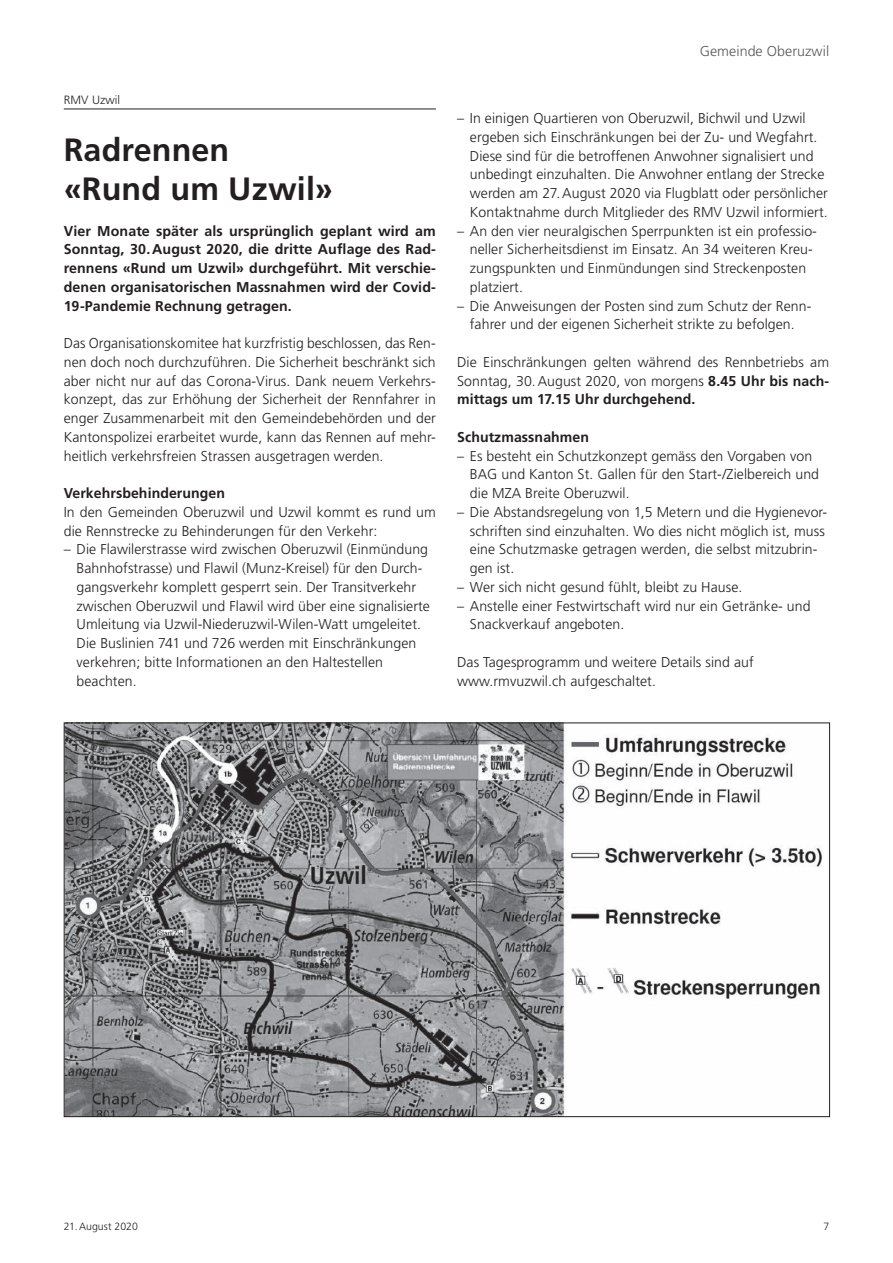
<style>
.page{position:relative;width:893px;height:1263px;background:#fff}
.page>*{position:absolute;margin:0;border:0;box-sizing:border-box;transform-origin:0 0}
.t1{font:700 32.25px/39px "Frutiger LT Std";letter-spacing:.005em;color:#231f20}
.t2{font:300 14.25px/18.8px "Frutiger LT Std";letter-spacing:.005em;color:#231f20}
.t3{font:700 14.25px/18.8px "Frutiger LT Std";letter-spacing:.005em;color:#231f20;text-align:justify}
.t4{font:300 14.25px "Frutiger LT Std";letter-spacing:.005em;color:#57585a}
.t5{font:300 12px "Frutiger LT Std";letter-spacing:.005em;color:#231f20}
.t6{font:300 10.5px "Frutiger LT Std";letter-spacing:.005em;color:#231f20}
.s1{font-weight:700}
</style>
<div class="page">
<hr style="left:64px;top:109px;width:372px;height:1px;background:#231f20">
<img style="left:66px;top:724px;width:757px;height:391px">
<p class="t5" style="left:64px;top:93px;width:58px">RMV Uzwil</p>
<h1 class="t1" style="left:64px;top:130px;width:271px">Radrennen «Rund um Uzwil»</h1>
<p class="t3" style="left:64px;top:221px;width:374px">Vier Monate später als ursprünglich geplant wird am Sonntag, 30.August 2020, die dritte Auflage des Rad&shy;rennens «Rund um Uzwil» durchgeführt. Mit verschie&shy;denen organisatorischen Massnahmen wird der Covid-19-Pandemie Rechnung getragen.</p>
<p class="t2" style="left:64px;top:334px;width:374px;text-align:justify">Das Organisationskomitee hat kurzfristig beschlossen, das Ren&shy;nen doch noch durchzuführen. Die Sicherheit beschränkt sich aber nicht nur auf das Corona-Virus. Dank neuem Verkehrs&shy;konzept, das zur Erhöhung der Sicherheit der Rennfahrer in enger Zusammenarbeit mit den Gemeindebehörden und der Kantonspolizei erarbeitet wurde, kann das Rennen auf mehr&shy;heitlich verkehrsfreien Strassen ausgetragen werden.</p>
<p class="t3" style="left:64px;top:484px;width:163px">Verkehrsbehinderungen</p>
<p class="t2" style="left:64px;top:503px;width:374px">In den Gemeinden Oberuzwil und Uzwil kommt es rund um die Rennstrecke zu Behinderungen für den Verkehr:</p>
<p class="t2" style="left:77px;top:540px;width:355px;text-indent:-13px">– Die Flawilerstrasse wird zwischen Oberuzwil (Einmündung Bahnhofstrasse) und Flawil (Munz-Kreisel) für den Durch&shy;gangsverkehr komplett gesperrt sein. Der Transitverkehr zwischen Oberuzwil und Flawil wird über eine signalisierte Umleitung via Uzwil-Niederuzwil-Wilen-Watt umgeleitet.<br>Die Buslinien 741 und 726 werden mit Einschränkungen verkehren; bitte Informationen an den Haltestellen beachten.</p>
<p class="t4" style="left:700px;top:43px;width:131px">Gemeinde Oberuzwil</p>
<p class="t2" style="left:470px;top:109px;width:360px;text-indent:-13px">– In einigen Quartieren von Oberuzwil, Bichwil und Uzwil ergeben sich Einschränkungen bei der Zu- und Wegfahrt.<br>Diese sind für die betroffenen Anwohner signalisiert und unbedingt einzuhalten. Die Anwohner entlang der Strecke werden am 27.August 2020 via Flugblatt oder persönlicher Kontaktnahme durch Mitglieder des RMV Uzwil informiert.</p>
<p class="t2" style="left:470px;top:222px;width:349px;text-indent:-13px">– An den vier neuralgischen Sperrpunkten ist ein professio&shy;neller Sicherheitsdienst im Einsatz. An 34 weiteren Kreu&shy;zungspunkten und Einmündungen sind Streckenposten platziert.</p>
<p class="t2" style="left:457px;top:297px;width:356px;text-align:center">– Die Anweisungen der Posten sind zum Schutz der Renn&shy;fahrer und der eigenen Sicherheit strikte zu befolgen.</p>
<p class="t2" style="left:457px;top:353px;width:374px;text-align:justify">Die Einschränkungen gelten während des Rennbetriebs am Sonntag, 30.August 2020, von morgens <span class="s1">8.45 Uhr bis nach&shy;mittags um 17.15 Uhr durchgehend.</span></p>
<p class="t3" style="left:457px;top:428px;width:133px">Schutzmassnahmen</p>
<p class="t2" style="left:470px;top:447px;width:351px;text-indent:-13px">– Es besteht ein Schutzkonzept gemäss den Vorgaben von<br>BAG und Kanton St. Gallen für den Start-/Zielbereich und die MZA Breite Oberuzwil.</p>
<p class="t2" style="left:470px;top:503px;width:359px;text-indent:-13px">– Die Abstandsregelung von 1,5 Metern und die Hygienevor&shy;schriften sind einzuhalten. Wo dies nicht möglich ist, muss eine Schutzmaske getragen werden, die selbst mitzubrin&shy;gen ist.</p>
<p class="t2" style="left:457px;top:578px;width:287px">– Wer sich nicht gesund fühlt, bleibt zu Hause.</p>
<p class="t2" style="left:470px;top:597px;width:342px;text-indent:-13px">– Anstelle einer Festwirtschaft wird nur ein Getränke- und<br>Snackverkauf angeboten.</p>
<p class="t2" style="left:457px;top:653px;width:298px">Das Tagesprogramm und weitere Details sind auf www.rmvuzwil.ch aufgeschaltet.</p>
<p class="t6" style="left:64px;top:1220px;width:76px">21.August 2020</p>
<p class="t6" style="left:823px;top:1220px;width:7px">7</p>
</div>
